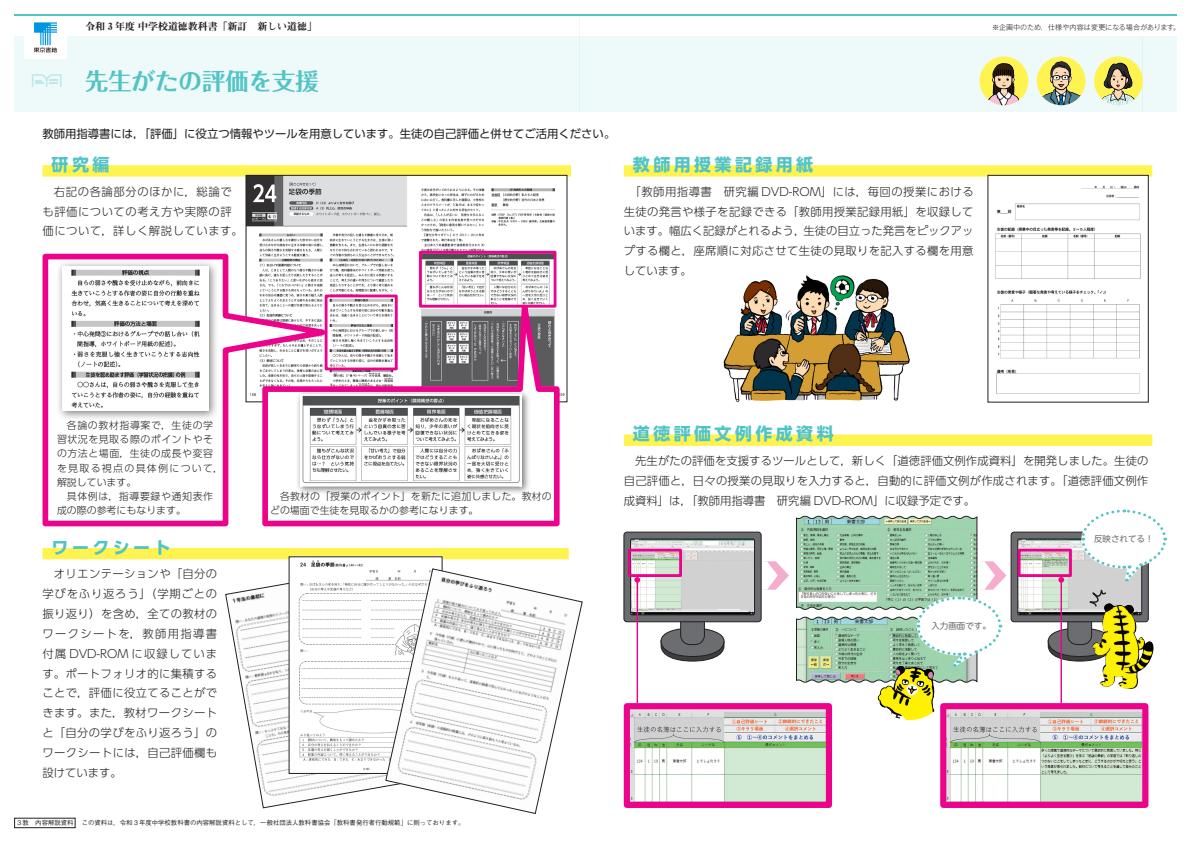
<style>
.page{position:relative;width:1191px;height:842px;background:#fff}
.page>*{position:absolute;margin:0;border:0;box-sizing:border-box;transform-origin:0 0}
.タイトル{font:700 23.4px "Folk Pro";color:#52c4c5}
.リード文{font:700 17px "UD Shin Go Pro";letter-spacing:.2em;color:#52c4c5}
.t1{font:300 11.3px/19.8px "UD Shin Go Pro";letter-spacing:.03em;color:#231f20;text-align:justify}
.リード文-2{font:11.3px "UD Shin Go Pro";color:#231f20}
.t2{font:300 11.3px/19.8px "UD Shin Go Pro";letter-spacing:.05em;color:#231f20}
.t3{font:300 9.9px/14.2px "UD Shin Go Pro";letter-spacing:.05em;color:#231f20}
.t4{font:300 9.9px/14.2px "UD Shin Go Pro";letter-spacing:.015em;color:#231f20}
.t5{font:300 9.9px/14.2px "UD Shin Go Pro";letter-spacing:.03em;color:#231f20}
.t6{font:9.9px "Midashi Min Pr 6 N MA31";color:#231f20}
.キャプション{font:8.5px "UD Shin M Go Pro";color:#6c6d70}
.キャプション-2{font:300 7.1px "Gothic MB101 Pro";letter-spacing:-.01em;color:#231f20}
.解説資料{font:500 6.4px "Gothic BBB Pr 6 N";color:#231f20}
</style>
<div class="page">
<div style="left:14px;top:14px;width:566px;height:97px;background:#eef9f9"></div>
<hr style="left:14px;top:14px;width:566px;height:3px;background:#52c4c5">
<div style="left:14px;top:16px;width:566px;height:20px;background:#fff"></div>
<div style="left:24px;top:16px;width:43px;height:43px;background:#fff"></div>
<svg style="left:34px;top:22px;width:23px;height:30px"></svg>
<svg style="left:32px;top:74px;width:30px;height:13px"></svg>
<div style="left:580px;top:14px;width:562px;height:97px;background:#eef9f9"></div>
<hr style="left:580px;top:14px;width:562px;height:3px;background:#52c4c5">
<div style="left:580px;top:16px;width:562px;height:20px;background:#fff"></div>
<div style="left:1142px;top:14px;width:34px;height:97px;background:#eef9f9"></div>
<hr style="left:1142px;top:14px;width:34px;height:3px;background:#52c4c5">
<div style="left:1142px;top:16px;width:34px;height:20px;background:#fff"></div>
<svg style="left:761px;top:561px;width:28px;height:29px"></svg>
<div style="left:14px;top:818px;width:61px;height:10px;border:1px solid #231f20"></div>
<div style="left:43px;top:165px;width:528px;height:12px;background:#fff34f"></div>
<div style="left:624px;top:165px;width:528px;height:12px;background:#fff34f"></div>
<div style="left:624px;top:434px;width:528px;height:12px;background:#fff34f"></div>
<div style="left:43px;top:548px;width:526px;height:11px;background:#fff34f"></div>
<img style="left:723px;top:275px;width:187px;height:127px">
<img style="left:1036px;top:58px;width:49px;height:47px">
<img style="left:1094px;top:57px;width:48px;height:48px">
<img style="left:979px;top:57px;width:48px;height:48px">
<img style="left:248px;top:177px;width:317px;height:219px">
<svg style="left:225px;top:568px;width:160px;height:240px"></svg>
<img style="left:291px;top:560px;width:94px;height:211px">
<svg style="left:385px;top:568px;width:197px;height:246px"></svg>
<div style="left:419px;top:251px;width:137px;height:57px;border:3px solid #ed028c"></div>
<img style="left:995px;top:185px;width:146px;height:209px">
<svg style="left:661px;top:628px;width:63px;height:33px;background:#767678"></svg>
<div style="left:680px;top:602px;width:24px;height:42px;background:#6c6d70;border-radius:9px"></div>
<div style="left:680px;top:602px;width:24px;height:43px;border:1px solid #231f20;border-radius:9px"></div>
<svg style="left:624px;top:532px;width:137px;height:90px;background:#656568"></svg>
<div style="left:624px;top:532px;width:137px;height:90px;border:1px solid #231f20;border-radius:3px"></div>
<img style="left:632px;top:541px;width:120px;height:72px">
<div style="left:630px;top:539px;width:124px;height:76px;border:1px solid #231f20;border-radius:2px"></div>
<svg style="left:1048px;top:628px;width:44px;height:33px"></svg>
<div style="left:1067px;top:602px;width:24px;height:42px;background:#6c6d70;border-radius:9px"></div>
<div style="left:1067px;top:602px;width:24px;height:43px;border:1px solid #231f20;border-radius:9px"></div>
<div style="left:1011px;top:532px;width:137px;height:90px;background:#6c6d70;border-radius:3px"></div>
<div style="left:1011px;top:532px;width:137px;height:90px;border:1px solid #231f20;border-radius:3px"></div>
<img style="left:1019px;top:541px;width:73px;height:72px">
<div style="left:1017px;top:539px;width:124px;height:76px;border:1px solid #231f20;border-radius:2px"></div>
<div style="left:628px;top:549px;width:54px;height:28px;border:3px solid #ed028c"></div>
<div style="left:1017px;top:549px;width:54px;height:28px;border:3px solid #ed028c"></div>
<img style="left:631px;top:710px;width:194px;height:91px">
<div style="left:624px;top:703px;width:208px;height:105px;border:6px solid #ed028c"></div>
<img style="left:947px;top:710px;width:194px;height:91px">
<div style="left:940px;top:703px;width:208px;height:105px;border:6px solid #ed028c"></div>
<hr style="left:636px;top:580px;width:2px;height:123px;background:#ed028c">
<svg style="left:634px;top:577px;width:6px;height:6px"></svg>
<hr style="left:1060px;top:580px;width:2px;height:123px;background:#ed028c">
<svg style="left:1058px;top:577px;width:6px;height:6px"></svg>
<img style="left:1092px;top:607px;width:62px;height:82px">
<img style="left:877px;top:682px;width:71px;height:38px">
<svg style="left:1079px;top:509px;width:88px;height:98px"></svg>
<svg style="left:796px;top:516px;width:210px;height:166px"></svg>
<svg style="left:329px;top:258px;width:233px;height:269px"></svg>
<svg style="left:42px;top:251px;width:287px;height:276px"></svg>
<div style="left:56px;top:260px;width:163px;height:161px;background:#231f20;opacity:.6"></div>
<img style="left:62px;top:266px;width:146px;height:144px">
<div style="left:295px;top:389px;width:235px;height:106px;background:#231f20;opacity:.6"></div>
<img style="left:300px;top:394px;width:222px;height:92px">
<p class="t6" style="left:85px;top:19px;width:233px">令和 3 年度中学校道徳教科書「新訂　新しい道徳「</p>
<p class="タイトル" style="left:85px;top:61px;width:235px">先生がたの評価を支援</p>
<p class="リード文-2" style="left:43px;top:124px;width:574px">教師用指導書には「，評価」に役立つ情報やツールを用意しています。生徒の自己評価と併せてご活用ください。</p>
<p class="リード文" style="left:52px;top:151px;width:59px">研究編</p>
<p class="t2" style="left:43px;top:181px;width:202px;text-indent:11px">右記の各論部分のほかに，総論でも評価についての考え方や実際の評価について，詳しく解説しています。</p>
<p class="リード文" style="left:633px;top:151px;width:182px">教師用授業記録用紙</p>
<p class="t1" style="left:624px;top:181px;width:351px;text-align:right">「教師用指導書　研究編 DVD-ROM」には，毎回の授業における生徒の発言や様子を記録できる「教師用授業記録用紙」を収録して生徒の目立った発言をピックアッ</p>
<p class="t1" style="left:624px;top:221px;width:351px;text-align:left">います。幅広く記録がとれるよう，<br>プする欄と，座席順に対応させて生徒の見取りを記入する欄を用意しています。</p>
<p class="キャプション-2" style="left:992px;top:22px;width:184px">※企画中のため，仕様や内容は変更になる場合があります</p>
<p class="キャプション-2" style="left:1173px;top:22px;width:9px">。</p>
<p class="t3" style="left:57px;top:418px;width:167px;text-indent:10px">各論の教材指導案で，生徒の学習状況を見取る際のポイントやその方法と場面，生徒の成長や変容を見取る視点の具体例について，解説しています。</p>
<p class="t5" style="left:57px;top:489px;width:158px;text-indent:10px">具体例は，指導要録や通知表作成の際の参考にもなります。</p>
<p class="t4" style="left:270px;top:489px;width:283px;text-indent:10px">各教材の「授業のポイント」を新たに追加しました。教材のどの場面で生徒を見取るかの参考になります。</p>
<p class="リード文" style="left:52px;top:533px;width:121px">ワークシート</p>
<p class="t1" style="left:43px;top:564px;width:176px;text-indent:11px">オリエンテーションや「自分の学びをふり返ろう」（学期ごとの振り返り）を含め，全ての教材のワークシートを，教師用指導書付属 DVD-ROM に収録しています。ポートフォリオ的に集積することで，評価に役立てることができます。また，教材ワークシートと「自分の学びをふり返ろう」のワークシートには，自己評価欄も設けています。</p>
<p class="解説資料" style="left:16px;top:818px;width:59px">３教　内容解説資料</p>
<p class="解説資料" style="left:82px;top:818px;width:384px">この資料は，令和３年度中学校教科書の内容解説資料として，一般社団法人教科書協会「教科書発行者行動規範」に則っております。</p>
<p class="リード文" style="left:633px;top:420px;width:202px">道徳評価文例作成資料</p>
<p class="t1" style="left:624px;top:450px;width:526px;text-indent:11px">先生がたの評価を支援するツールとして，新しく「道徳評価文例作成資料」を開発しました。生徒の自己評価と，日々の授業の見取りを入力すると，自動的に評価文例が作成されます。「道徳評価文例作成資料」は「，教師用指導書　研究編 DVD-ROM」に収録予定です。</p>
<p class="キャプション" style="left:931px;top:619px;width:61px">入力画面です。</p>
<p class="キャプション" style="left:1094px;top:532px;width:61px">反映されてる!</p>
</div>
